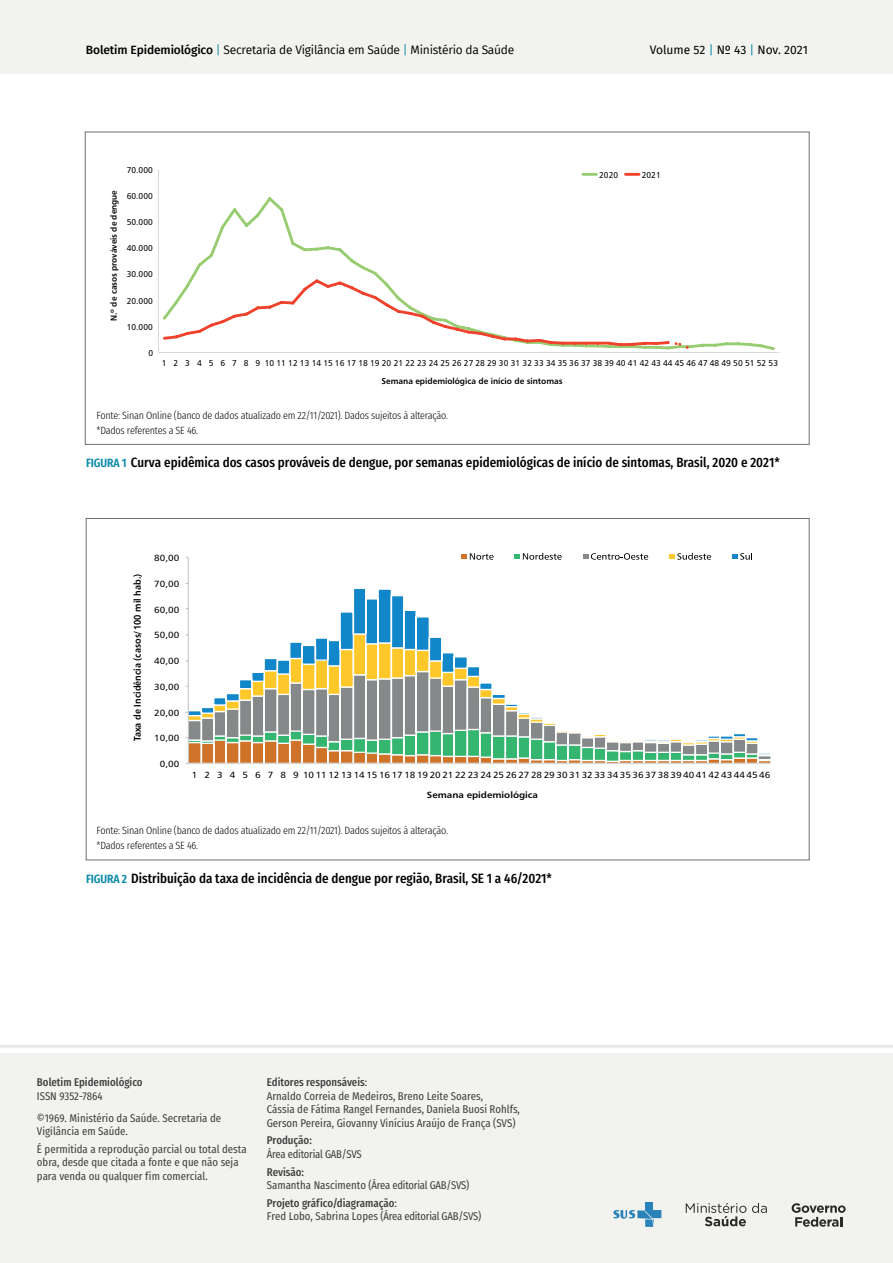
<style>
.page{position:relative;width:893px;height:1263px;background:#fff}
.page>*{position:absolute;margin:0;border:0;box-sizing:border-box;transform-origin:0 0}
.t1{font:500 13.5px "Fira Sans Condensed";color:#000}
.t2{font:12px "Fira Sans";letter-spacing:-.02em;color:#000}
.t3{font:12px "Fira Sans";color:#000}
.t4{font:11.25px/13.5px "Fira Sans Condensed";color:#414042}
.t5{font:500 11.25px "Fira Sans Condensed";color:#414042}
.t6{font:11.25px "Fira Sans Condensed";letter-spacing:-.02em;color:#414042}
.t7{font:300 10.5px/15px "Fira Sans Condensed";letter-spacing:-.02em;color:#000}
.t8{font:9.75px "Humanist 777 BT Bold B";color:#000;scale:.92 1}
.t9{font:9px "Humanist 777 BT Roman B";color:#000;scale:1.08 1}
.t10{font:9px "Humanist 777 BT Bold B";color:#000;scale:1.08 1}
.t11{font:8.7px "Humanist 777 BT Bold B";color:#000;scale:.94 1}
.t12{font:8.55px "Humanist 777 BT Roman B";color:#000}
.t13{font:8.55px "Humanist 777 BT Bold B";color:#000}
.s1{font-weight:500}
.s2{color:#098aa8}
.s3{font-weight:600;font-size:12px;color:#098aa8}
</style>
<div class="page">
<div style="left:0;top:0;width:893px;height:74px;background:#f2f2ee"></div>
<div style="left:0;top:1054px;width:893px;height:209px;background:#f2f2ee"></div>
<svg style="left:752px;top:1203px;width:15px;height:10px"></svg>
<svg style="left:686px;top:1203px;width:60px;height:23px"></svg>
<div style="left:645px;top:1202px;width:8px;height:7px;background:#2983b9"></div>
<svg style="left:613px;top:1210px;width:48px;height:17px"></svg>
<svg style="left:792px;top:1203px;width:54px;height:24px"></svg>
<hr style="left:0;top:1045px;width:893px;height:3px;background:#eaebe6">
<hr style="left:158px;top:170px;width:1px;height:182px;background:#d7d9d8">
<hr style="left:158px;top:352px;width:621px;height:1px;background:#d7d9d8">
<svg style="left:191px;top:197px;width:584px;height:153px"></svg>
<svg style="left:163px;top:277px;width:532px;height:73px"></svg>
<svg style="left:583px;top:173px;width:13px;height:3px"></svg>
<hr style="left:625px;top:173px;width:14px;height:3px;background:#ef422c">
<svg style="left:462px;top:553px;width:32px;height:7px"></svg>
<svg style="left:515px;top:553px;width:47px;height:7px"></svg>
<svg style="left:583px;top:553px;width:65px;height:7px"></svg>
<svg style="left:670px;top:553px;width:41px;height:7px"></svg>
<svg style="left:732px;top:553px;width:20px;height:7px"></svg>
<svg style="left:187px;top:587px;width:319px;height:117px"></svg>
<hr style="left:188px;top:558px;width:1px;height:205px;background:#c1c3c2">
<svg style="left:185px;top:704px;width:586px;height:60px"></svg>
<hr style="left:188px;top:763px;width:583px;height:1px;background:#d7d9d8">
<p class="t2" style="left:86px;top:41px;width:430px"><span class="s1">Boletim Epidemiológico</span> <span class="s2">|</span> Secretaria de Vigilância em Saúde <span class="s2">|</span> Ministério da Saúde</p>
<p class="t11" style="left:108px;top:321px;width:141px;rotate:-90deg">N.º de casos prováveis de dengue</p>
<p class="t12" style="left:127px;top:165px;width:28px">70.000</p>
<p class="t12" style="left:127px;top:191px;width:28px">60.000</p>
<p class="t12" style="left:127px;top:217px;width:28px">50.000</p>
<p class="t12" style="left:127px;top:243px;width:28px">40.000</p>
<p class="t12" style="left:127px;top:269px;width:28px">30.000</p>
<p class="t12" style="left:127px;top:295px;width:28px">20.000</p>
<p class="t12" style="left:127px;top:321px;width:28px">10.000</p>
<p class="t12" style="left:149px;top:347px;width:6px">0</p>
<p class="t3" style="left:650px;top:41px;width:160px">Volume 52 <span class="s2">|</span> Nº 43 <span class="s2">|</span> Nov. 2021</p>
<p class="t12" style="left:599px;top:169px;width:20px">2020</p>
<p class="t12" style="left:642px;top:169px;width:20px">2021</p>
<p class="t12" style="left:162px;top:358px;width:618px">1 2 3 4 5 6 7 8 9 10 11 12 13 14 15 16 17 18 19 20 21 22 23 24 25 26 27 28 29 30 31 32 33 34 35 36 37 38 39 40 41 42 43 44 45 46 47 48 49 50 51 52 53</p>
<p class="t13" style="left:382px;top:376px;width:182px">Semana epidemiológica de início de sintomas</p>
<p class="t7" style="left:97px;top:407px;width:353px">Fonte: Sinan Online (banco de dados atualizado em 22/11/2021). Dados sujeitos à alteração. *Dados referentes a SE 46.</p>
<p class="t1" style="left:86px;top:450px;width:695px"><span class="s3">FIGURA 1</span> Curva epidêmica dos casos prováveis de dengue, por semanas epidemiológicas de início de sintomas, Brasil, 2020 e 2021*</p>
<p class="t8" style="left:131px;top:741px;width:183px;rotate:-90deg">Taxa de Incidência (casos/100 mil hab.)</p>
<p class="t9" style="left:154px;top:552px;width:25px">80,00</p>
<p class="t9" style="left:154px;top:578px;width:25px">70,00</p>
<p class="t9" style="left:154px;top:604px;width:25px">60,00</p>
<p class="t9" style="left:154px;top:630px;width:25px">50,00</p>
<p class="t9" style="left:154px;top:655px;width:25px">40,00</p>
<p class="t9" style="left:154px;top:681px;width:25px">30,00</p>
<p class="t9" style="left:154px;top:707px;width:25px">20,00</p>
<p class="t9" style="left:154px;top:733px;width:25px">10,00</p>
<p class="t9" style="left:160px;top:758px;width:20px">0,00</p>
<p class="t9" style="left:192px;top:769px;width:537px">1 2 3 4 5 6 7 8 9 10 11 12 13 14 15 16 17 18 19 20 21 22 23 24 25 26 27 28 29 30 31 32 33 34 35 36 37 38 39 40 41 42 43 44 45 46</p>
<p class="t10" style="left:427px;top:789px;width:104px">Semana epidemiológica</p>
<p class="t7" style="left:97px;top:822px;width:353px">Fonte: Sinan Online (banco de dados atualizado em 22/11/2021). Dados sujeitos à alteração. *Dados referentes a SE 46.</p>
<p class="t1" style="left:86px;top:865px;width:467px"><span class="s3">FIGURA 2</span> Distribuição da taxa de incidência de dengue por região, Brasil, SE 1 a 46/2021*</p>
<p class="t5" style="left:37px;top:1072px;width:107px">Boletim Epidemiológico</p>
<p class="t4" style="left:37px;top:1083px;width:186px;line-height:22px">ISSN 9352-7864<br>©1969. Ministério da Saúde. Secretaria de</p>
<p class="t4" style="left:37px;top:1121px;width:211px;line-height:17.7px">Vigilância em Saúde.<br>É permitida a reprodução parcial ou total desta</p>
<p class="t4" style="left:37px;top:1154px;width:203px">obra, desde que citada a fonte e que não seja para venda ou qualquer fim comercial.</p>
<p class="t4" style="left:267px;top:1074px;width:255px"><span class="s1">Editores responsáveis</span>:<br>Arnaldo Correia de Medeiros, Breno Leite Soares,<br>Cássia de Fátima Rangel Fernandes, Daniela Buosi Rohlfs, Gerson Pereira, Giovanny Vinícius Araújo de França (SVS)</p>
<p class="t5" style="left:267px;top:1130px;width:47px">Produção:</p>
<p class="t6" style="left:267px;top:1144px;width:97px">Área editorial GAB/SVS</p>
<p class="t5" style="left:267px;top:1161px;width:39px">Revisão:</p>
<p class="t4" style="left:267px;top:1175px;width:204px;line-height:17.7px">Samantha Nascimento (Área editorial GAB/SVS)<br><span class="s1">Projeto gráfico/diagramação</span>:</p>
<p class="t4" style="left:267px;top:1208px;width:216px">Fred Lobo, Sabrina Lopes (Área editorial GAB/SVS)</p>
<p class="t3" style="left:445px;top:1207px;width:7px">2</p>
</div>
